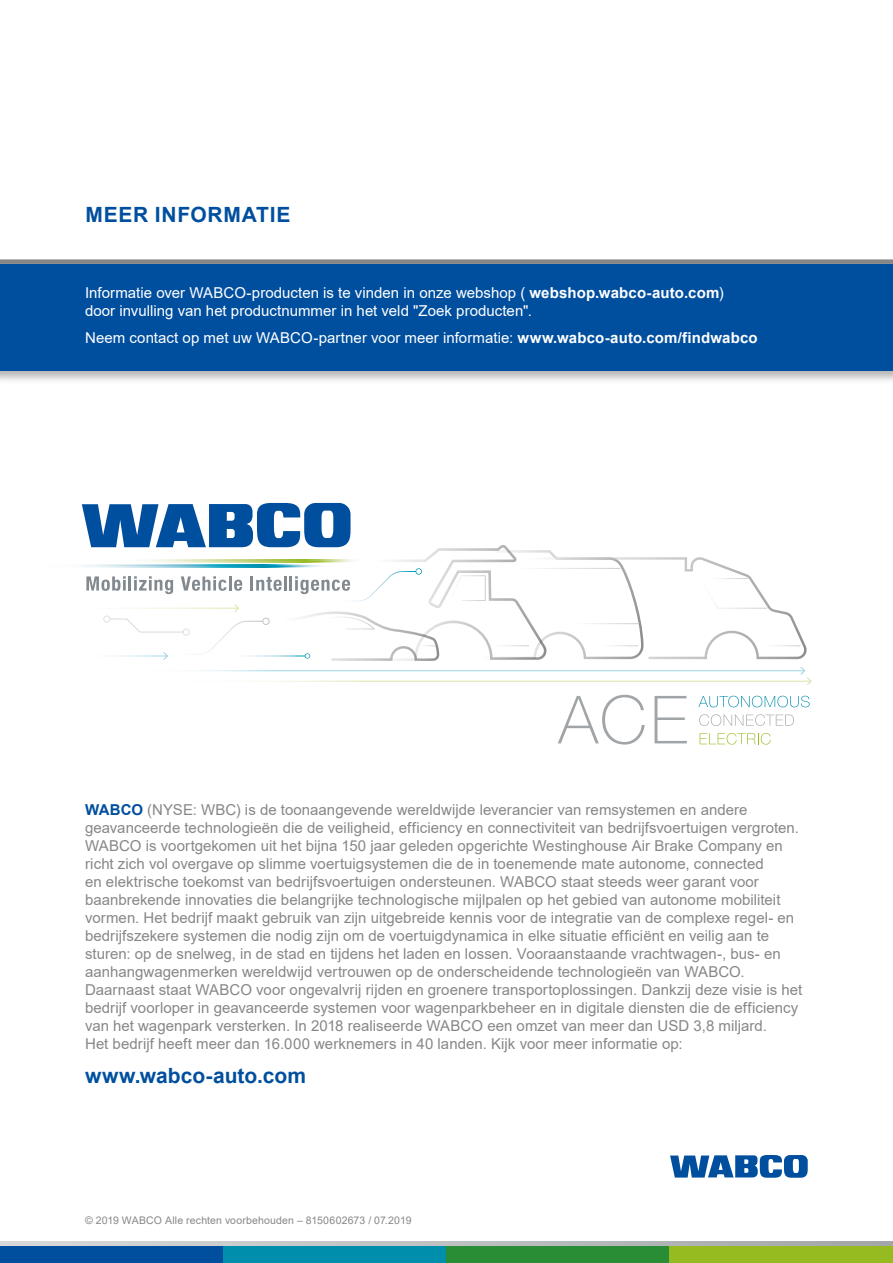
<style>
.page{position:relative;width:893px;height:1263px;background:#fff}
.page>*{position:absolute;margin:0;border:0;box-sizing:border-box;transform-origin:0 0}
.t1{font:700 21px "Arial";color:#004f9f}
.t2{font:700 21px "Arial";letter-spacing:.03em;color:#004f9f}
.t3{font:15px/18px "Arial";letter-spacing:.005em;color:#878787}
.t4{font:15px/18px "Arial";letter-spacing:.005em;color:#fff}
.t5{font:10.5px "Arial";letter-spacing:.015em;color:#878787}
.s1{font-weight:700}
.s2{font-weight:700;color:#004f9f}
</style>
<div class="page">
<div style="left:0;top:1246px;width:223px;height:17px;background:#004f9f"></div>
<div style="left:223px;top:1246px;width:223px;height:17px;background:#008ead"></div>
<div style="left:446px;top:1246px;width:224px;height:17px;background:#298d35"></div>
<div style="left:670px;top:1246px;width:223px;height:17px;background:#95bb20"></div>
<svg style="left:0;top:1242px;width:893px;height:4px"></svg>
<svg style="left:670px;top:1155px;width:138px;height:23px"></svg>
<hr style="left:60px;top:565px;width:271px;height:2px;background:#fafcfc">
<svg style="left:698px;top:696px;width:112px;height:11px"></svg>
<svg style="left:699px;top:714px;width:95px;height:12px"></svg>
<svg style="left:700px;top:733px;width:71px;height:11px"></svg>
<svg style="left:558px;top:695px;width:87px;height:49px"></svg>
<svg style="left:655px;top:696px;width:32px;height:47px"></svg>
<svg style="left:800px;top:667px;width:12px;height:18px"></svg>
<svg style="left:82px;top:503px;width:725px;height:158px"></svg>
<div style="left:0;top:259px;width:893px;height:5px;background:#878787"></div>
<div style="left:0;top:262px;width:893px;height:122px;background:#000;opacity:.3"></div>
<div style="left:0;top:264px;width:893px;height:106px;background:#004f9f"></div>
<h1 class="t2" style="left:85px;top:199px;width:206px">MEER INFORMATIE</h1>
<p class="t4" style="left:85px;top:283px;width:640px">Informatie over WABCO-producten is te vinden in onze webshop ( <span class="s1">webshop.wabco-auto.com</span>) door invulling van het productnummer in het veld "Zoek producten".</p>
<p class="t4" style="left:85px;top:328px;width:674px">Neem contact op met uw WABCO-partner voor meer informatie: <span class="s1">www.wabco-auto.com/findwabco</span></p>
<p class="t3" style="left:85px;top:800px;width:719px"><span class="s2">WABCO</span> (NYSE: WBC) is de toonaangevende wereldwijde leverancier van remsystemen en andere geavanceerde technologieën die de veiligheid, efficiency en connectiviteit van bedrijfsvoertuigen vergroten.<br>WABCO is voortgekomen uit het bijna 150 jaar geleden opgerichte Westinghouse Air Brake Company en richt zich vol overgave op slimme voertuigsystemen die de in toenemende mate autonome, connected<br>en elektrische toekomst van bedrijfsvoertuigen ondersteunen. WABCO staat steeds weer garant voor baanbrekende innovaties die belangrijke technologische mijlpalen op het gebied van autonome mobiliteit vormen. Het bedrijf maakt gebruik van zijn uitgebreide kennis voor de integratie van de complexe regel- en bedrijfszekere systemen die nodig zijn om de voertuigdynamica in elke situatie efficiënt en veilig aan te sturen: op de snelweg, in de stad en tijdens het laden en lossen. Vooraanstaande vrachtwagen-, bus- en aanhangwagenmerken wereldwijd vertrouwen op de onderscheidende technologieën van WABCO.<br>Daarnaast staat WABCO voor ongevalvrij rijden en groenere transportoplossingen. Dankzij deze visie is het bedrijf voorloper in geavanceerde systemen voor wagenparkbeheer en in digitale diensten die de efficiency van het wagenpark versterken. In 2018 realiseerde WABCO een omzet van meer dan USD 3,8 miljard.<br>Het bedrijf heeft meer dan 16.000 werknemers in 40 landen. Kijk voor meer informatie op:</p>
<h1 class="t1" style="left:85px;top:1061px;width:222px">www.wabco-auto.com</h1>
<p class="t5" style="left:85px;top:1213px;width:328px">© 2019 WABCO Alle rechten voorbehouden – 8150602673 / 07.2019</p>
</div>
